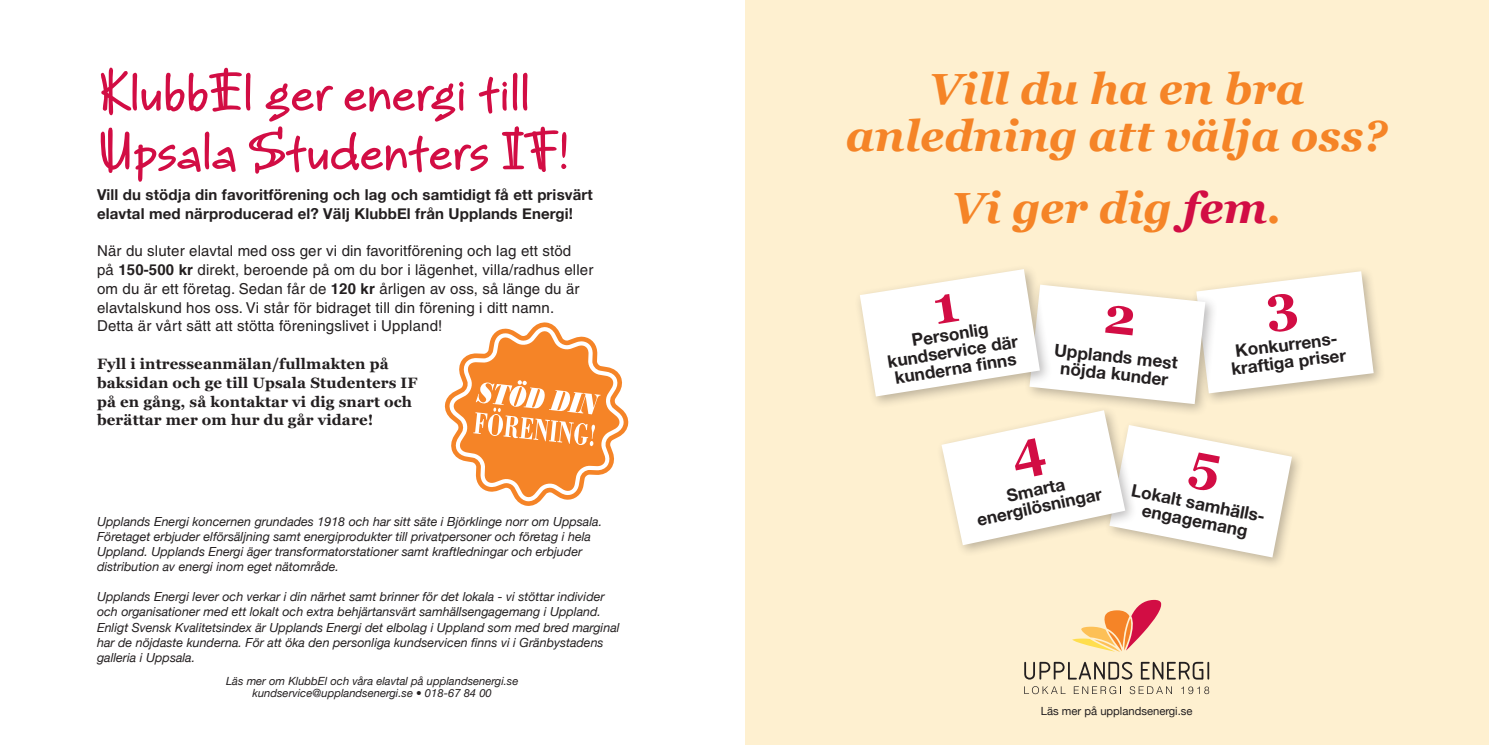
<style>
.page{position:relative;width:1489px;height:745px;background:#fff}
.page>*{position:absolute;margin:0;border:0;box-sizing:border-box;transform-origin:0 0}
.t1{font:700 55px/58.8px "Bruno JB Std";letter-spacing:-.01em;color:#d20d44}
.t2{font:italic 700 43.5px/47px "Georgia";color:#f58427;text-align:center}
.t3{font:700 17.25px/17.2px "Helvetica Neue";color:#231f20;text-align:center}
.t4{font:15px/18.8px "Helvetica";letter-spacing:.01em;color:#231f20}
.t5{font:700 15px/18.8px "Georgia";letter-spacing:.01em;color:#231f20}
.t6{font:700 15px/18.8px "Helvetica Neue";letter-spacing:.01em;color:#231f20}
.t7{font:italic 12.5px/15px "Helvetica Neue";color:#231f20}
.t8{font:italic 11.25px "Helvetica Neue";color:#231f20}
.t9{font:11.25px "Helvetica Neue";color:#231f20}
.s1{font-weight:700}
.s2{color:#d20d44}
</style>
<div class="page">
<div style="left:744px;top:0;width:744px;height:744px;background:#fef0d0"></div>
<div style="left:1104px;top:419px;width:200px;height:151px;background:#231f20;opacity:.3"></div>
<div style="left:1190px;top:265px;width:196px;height:141px;background:#231f20;opacity:.3"></div>
<div style="left:1023px;top:279px;width:195px;height:137px;background:#231f20;opacity:.3"></div>
<div style="left:854px;top:263px;width:198px;height:146px;background:#fef0d0"></div>
<svg style="left:1072px;top:599px;width:89px;height:52px"></svg>
<svg style="left:1024px;top:661px;width:108px;height:18px"></svg>
<svg style="left:1140px;top:661px;width:69px;height:18px"></svg>
<svg style="left:1024px;top:686px;width:38px;height:7px"></svg>
<svg style="left:1073px;top:686px;width:48px;height:7px"></svg>
<svg style="left:1129px;top:686px;width:42px;height:7px"></svg>
<svg style="left:1181px;top:686px;width:28px;height:7px"></svg>
<svg style="left:444px;top:322px;width:184px;height:184px"></svg>
<svg style="left:941px;top:410px;width:350px;height:147px"></svg>
<svg style="left:859px;top:269px;width:514px;height:135px"></svg>
<p class="t1" style="left:97px;top:61px;width:474px">KlubbEl ger energi till<br>Upsala Studenters IF!</p>
<p class="t6" style="left:97px;top:185px;width:497px">Vill du stödja din favoritförening och lag och samtidigt få ett prisvärt elavtal med närproducerad el? Välj KlubbEl från Upplands Energi!</p>
<p class="t4" style="left:97px;top:241px;width:498px">När du sluter elavtal med oss ger vi din favoritförening och lag ett stöd<br>på <span class="s1">150-500 kr</span> direkt, beroende på om du bor i lägenhet, villa/radhus eller om du är ett företag. Sedan får de <span class="s1">120 kr</span> årligen av oss, så länge du är elavtalskund hos oss. Vi står för bidraget till din förening i ditt namn.<br>Detta är vårt sätt att stötta föreningslivet i Uppland!</p>
<p class="t5" style="left:97px;top:354px;width:322px">Fyll i intresseanmälan/fullmakten på baksidan och ge till Upsala Studenters IF på en gång, så kontaktar vi dig snart och berättar mer om hur du går vidare!</p>
<p class="t7" style="left:97px;top:514px;width:506px">Upplands Energi koncernen grundades 1918 och har sitt säte i Björklinge norr om Uppsala.<br>Företaget erbjuder elförsäljning samt energiprodukter till privatpersoner och företag i hela Uppland. Upplands Energi äger transformatorstationer samt kraftledningar och erbjuder distribution av energi inom eget nätområde.</p>
<p class="t7" style="left:97px;top:589px;width:524px">Upplands Energi lever och verkar i din närhet samt brinner för det lokala - vi stöttar individer och organisationer med ett lokalt och extra behjärtansvärt samhällsengagemang i Uppland.<br>Enligt Svensk Kvalitetsindex är Upplands Energi det elbolag i Uppland som med bred marginal har de nöjdaste kunderna. För att öka den personliga kundservicen finns vi i Gränbystadens galleria i Uppsala.</p>
<p class="t8" style="left:226px;top:673px;width:294px">Läs mer om KlubbEl och våra elavtal på upplandsenergi.se</p>
<p class="t8" style="left:252px;top:686px;width:241px">kundservice@upplandsenergi.se • 018-67 84 00</p>
<p class="t2" style="left:846px;top:65px;width:543px">Vill du ha en bra anledning att välja oss?</p>
<p class="t2" style="left:951px;top:184px;width:331px">Vi ger dig <span class="s2">fem</span>.</p>
<p class="t3" style="left:883px;top:335px;width:133px;rotate:-9deg">Personlig kundservice där kunderna finns</p>
<p class="t3" style="left:1055px;top:341px;width:125px;rotate:6deg">Upplands mest nöjda kunder</p>
<p class="t3" style="left:1227px;top:342px;width:117px;rotate:-7deg">Konkurrens&shy;kraftiga priser</p>
<p class="t3" style="left:971px;top:494px;width:129px;rotate:-12deg">Smarta energilösningar</p>
<p class="t3" style="left:1133px;top:481px;width:139px;rotate:11deg">Lokalt samhälls&shy;engagemang</p>
<p class="t9" style="left:1040px;top:704px;width:153px">Läs mer på upplandsenergi.se</p>
</div>
